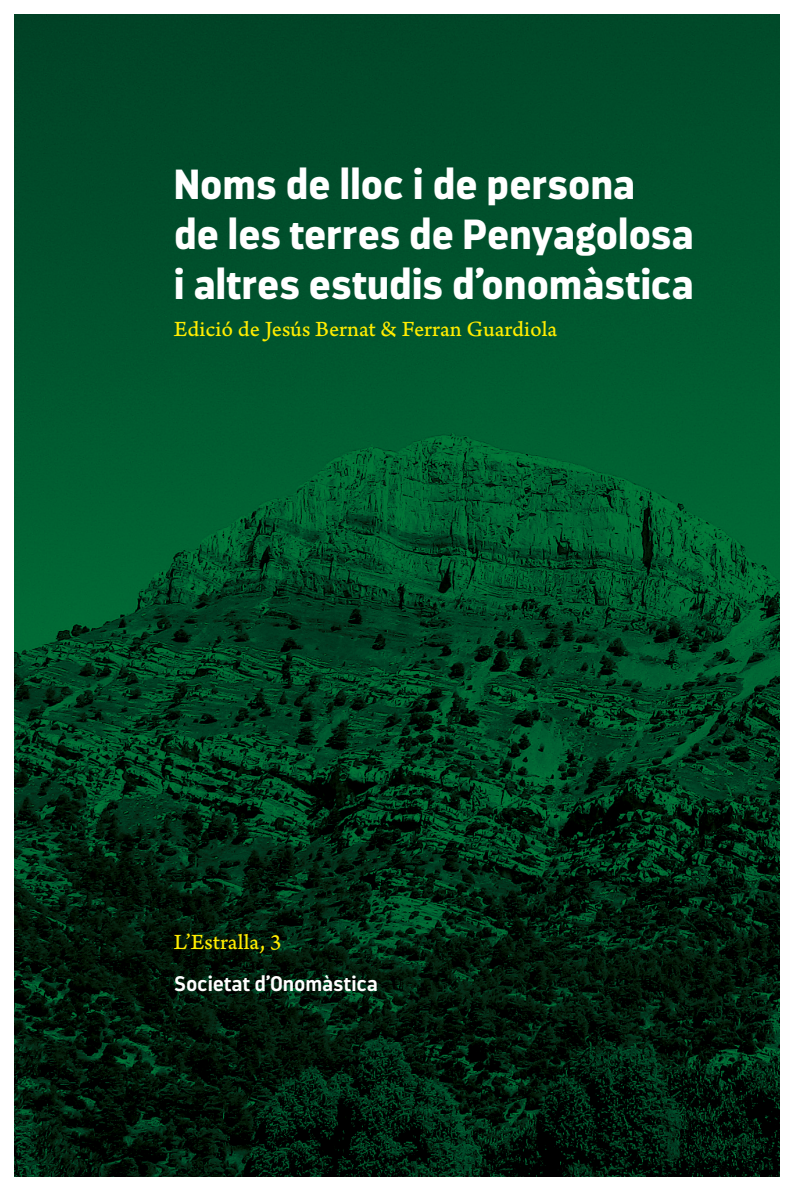
<style>
.page{position:relative;width:794px;height:1191px;background:#fff}
.page>*{position:absolute;margin:0;border:0;box-sizing:border-box;transform-origin:0 0}
.t1{font:900 42px/50.4px "Darwin";letter-spacing:-.01em;color:#fff}
.t2{font:22.75px "Arno Pro Caption";letter-spacing:-.005em;color:#ffed00}
.t3{font:700 21px "Darwin";letter-spacing:-.005em;color:#fff}
</style>
<div class="page">
<img style="left:15px;top:15px;width:764px;height:1161px">
<p class="t1" style="left:174px;top:159px;width:521px">Noms de lloc i de persona<br>de les terres de Penyagolosa i altres estudis d’onomàstica</p>
<p class="t2" style="left:174px;top:315px;width:385px">Edició de Jesús Bernat &amp; Ferran Guardiola</p>
<p class="t2" style="left:174px;top:929px;width:109px">L’Estralla, 3</p>
<p class="t3" style="left:174px;top:971px;width:205px">Societat d’Onomàstica</p>
</div>
